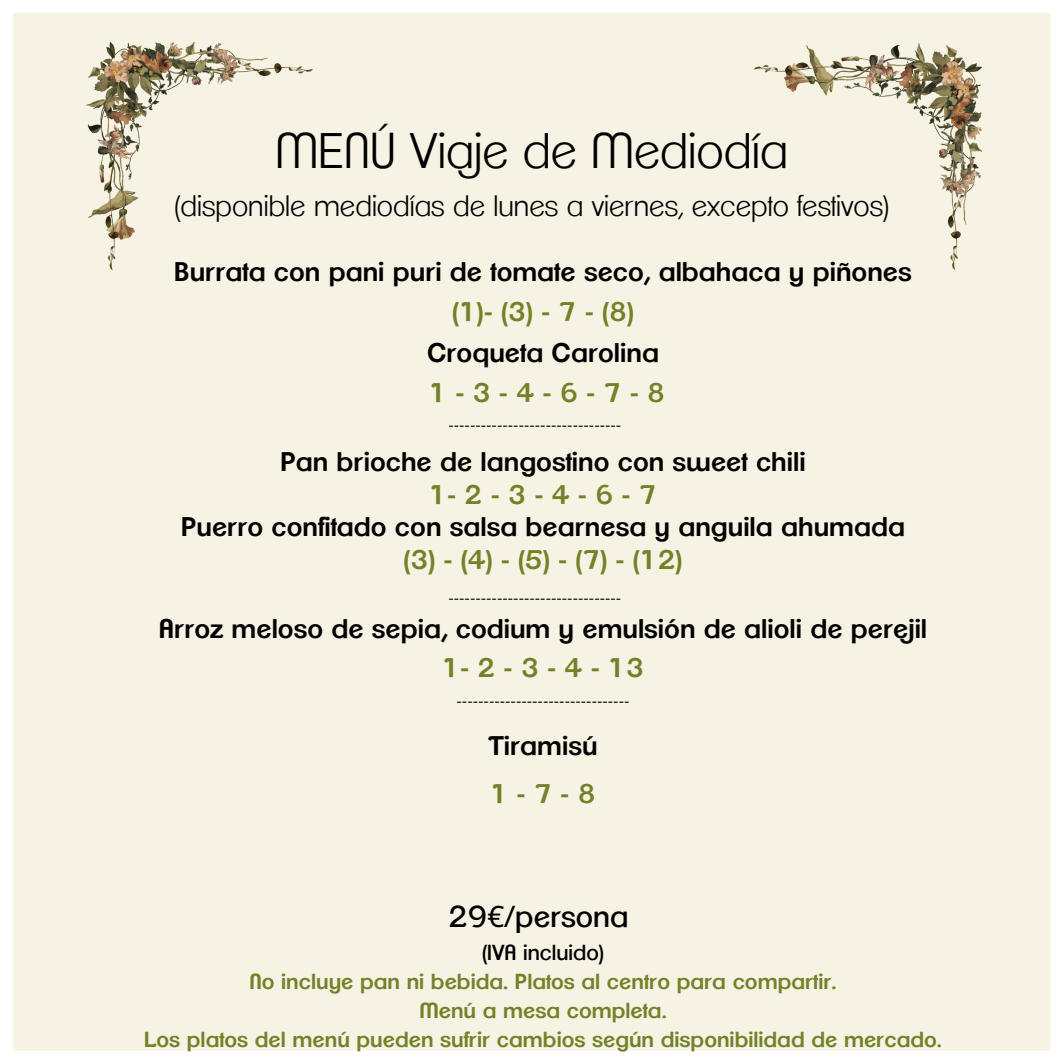
<style>
.page{position:relative;width:1064px;height:1064px;background:#fff}
.page>*{position:absolute;margin:0;border:0;box-sizing:border-box;transform-origin:0 0}
.t1{font:300 48.6px "Clemente P Dae";color:#000}
.t2{font:29.4px "Clemente P Dai";color:#000}
.t3{font:300 28.8px "Clemente P Dae";color:#000}
.t4{font:600 26.25px/40.5px "Clemente P Dak";color:#000;text-align:center}
.t5{font:600 26.25px "Clemente P Dak";color:#738128}
.t6{font:600 21.15px "Clemente P Dak";color:#738128}
.t7{font:21.15px "Clemente P Dai";color:#000}
.t8{font:300 18px "Clemente P Dae";color:#000}
.s1{color:#738128}
.s2{font-family:"Noto Sans"}
</style>
<div class="page">
<div style="left:13px;top:13px;width:1038px;height:1038px;background:#f6f3e4"></div>
<img style="left:66px;top:26px;width:266px;height:263px">
<img style="left:734px;top:23px;width:263px;height:266px">
<h1 class="t1" style="left:275px;top:129px;width:514px">MENÚ Viaje de Mediodía</h1>
<h1 class="t3" style="left:174px;top:193px;width:716px">(disponible mediodías de lunes a viernes, excepto festivos)</h1>
<p class="t4" style="left:174px;top:252px;width:738px">Burrata con pani puri de tomate seco, albahaca y piñones <span class="s1">(1)- (3) - 7 - (8)<br></span>Croqueta Carolina<br><span class="s1">1-3-4-6-7-8</span></p>
<p class="t8" style="left:448px;top:416px;width:174px">--------------------------------</p>
<p class="t4" style="left:181px;top:446px;width:725px;line-height:32.7px">Pan brioche de langostino con sweet chili <span class="s1">1-2-3-4-6-7<br></span>Puerro confitado con salsa bearnesa y anguila ahumada <span class="s1">(3) - (4) - (5) - (7) - (12)</span></p>
<p class="t8" style="left:448px;top:589px;width:174px">--------------------------------</p>
<h2 class="t4" style="left:159px;top:610px;width:769px;line-height:39.3px">Arroz meloso de sepia, codium y emulsión de alioli de perejil<br><span class="s1">1-2-3-4-13</span></h2>
<p class="t8" style="left:456px;top:692px;width:174px">--------------------------------</p>
<h1 class="t4" style="left:488px;top:726px;width:110px">Tiramisú</h1>
<h1 class="t5" style="left:490px;top:781px;width:106px">1-7-8</h1>
<p class="t2" style="left:448px;top:903px;width:181px">29<span class="s2">€</span>/persona</p>
<p class="t7" style="left:482px;top:943px;width:123px">(IVA incluido)</p>
<p class="t6" style="left:249px;top:971px;width:588px">No incluye pan ni bebida. Platos al centro para compartir.</p>
<p class="t6" style="left:419px;top:1000px;width:249px">Menú a mesa completa.</p>
<p class="t6" style="left:144px;top:1029px;width:799px">Los platos del menú pueden sufrir cambios según disponibilidad de mercado.</p>
</div>
